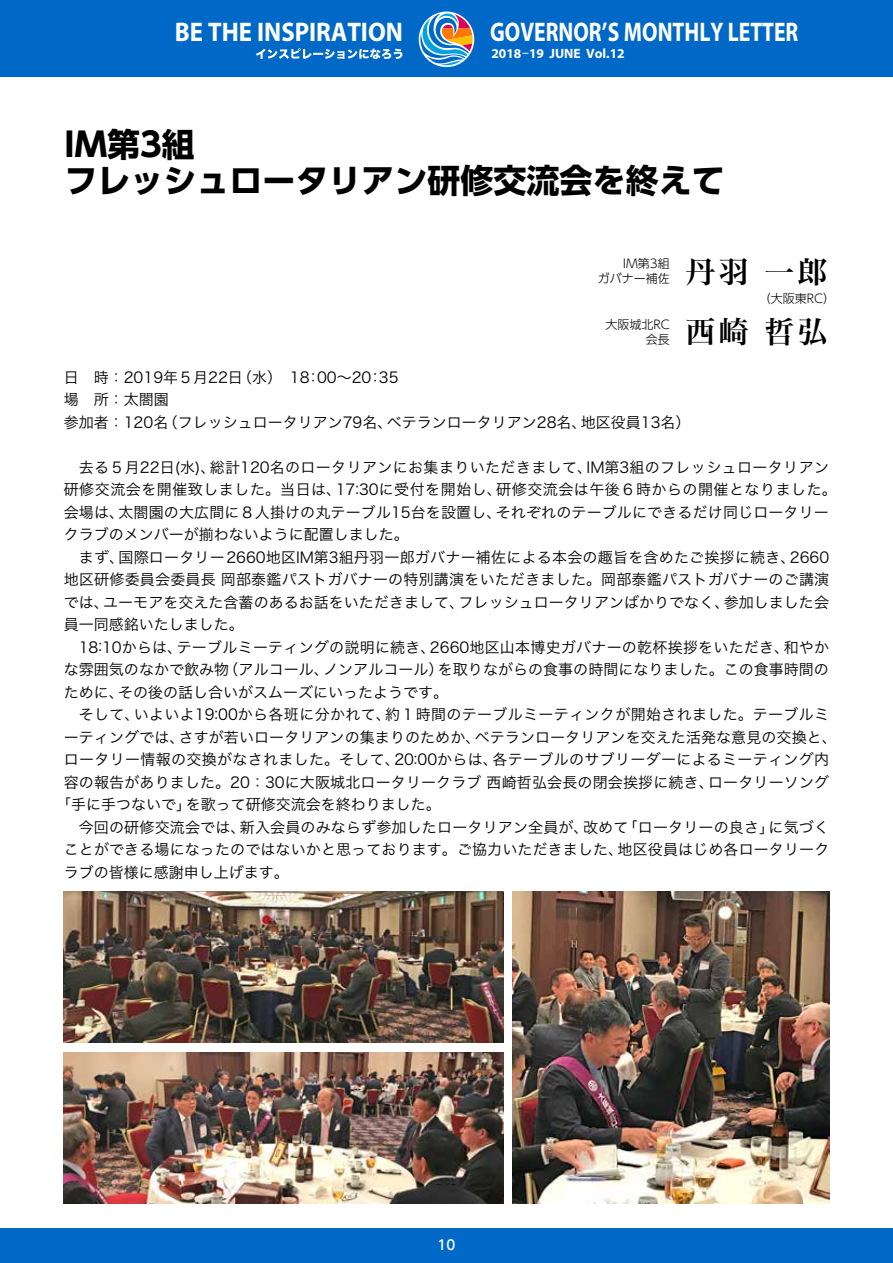
<style>
.page{position:relative;width:893px;height:1263px;background:#fff}
.page>*{position:absolute;margin:0;border:0;box-sizing:border-box;transform-origin:0 0}
.t1{font:700 33px/36px "UD Shin Go Pro";color:#000}
.t2{font:30px "Hira Min Pro N W6";letter-spacing:.1em;color:#000}
.t3{font:700 27px "Myriad Pro";color:#fff;scale:.8 1}
.t4{font:700 27px "Myriad Pro";color:#fff;scale:.92 1}
.t5{font:15px/22.5px "Hira Kaku Pro N W3";letter-spacing:.01em;color:#000}
.t6{font:15px "Hira Kaku Pro N W3";letter-spacing:.035em;color:#000}
.t7{font:700 13.5px "Myriad Pro";color:#fff}
.t8{font:500 13.5px "UD Shin Go Pro";color:#fff}
.t9{font:300 12px/15px "UD Shin Go Pro";color:#000;text-align:right}
.s1{font-family:"Hira Kaku Pro W3";font-weight:400}
</style>
<div class="page">
<div style="left:0;top:1229px;width:893px;height:34px;background:#0069c8"></div>
<div style="left:0;top:0;width:893px;height:77px;background:#0069c8"></div>
<svg style="left:256px;top:48px;width:146px;height:11px"></svg>
<svg style="left:419px;top:12px;width:55px;height:55px"></svg>
<svg style="left:420px;top:14px;width:54px;height:51px"></svg>
<img style="left:512px;top:891px;width:317px;height:312px">
<img style="left:64px;top:891px;width:439px;height:152px">
<img style="left:64px;top:1052px;width:439px;height:151px">
<h3 class="t4" style="left:175px;top:15px;width:249px">BE THE INSPIRATION</h3>
<h3 class="t3" style="left:490px;top:15px;width:387px">GOVERNOR’S MONTHLY LETTER</h3>
<p class="t7" style="left:491px;top:45px;width:135px">2018<span class="s1">-</span>19 JUNE Vol.12</p>
<h1 class="t1" style="left:65px;top:126px;width:661px">IM第3組<br>フレッシュロータリアン研修交流会を終えて</h1>
<p class="t9" style="left:598px;top:256px;width:73px">IM第3組<br>ガバナー補佐</p>
<h2 class="t2" style="left:686px;top:245px;width:143px">丹羽 一郎</h2>
<p class="t9" style="left:605px;top:316px;width:66px">大阪城北RC会長</p>
<h2 class="t2" style="left:686px;top:305px;width:143px">西崎 哲弘</h2>
<p class="t9" style="left:759px;top:290px;width:78px">（大阪東RC）</p>
<p class="t5" style="left:64px;top:365px;width:628px">日　時：2019年５月22日（水）　18：00～20：35<br>場　所：太閤園<br>参加者：120名（フレッシュロータリアン79名、ベテランロータリアン28名、地区役員13名）</p>
<p class="t5" style="left:64px;top:455px;width:767px">　去る５月22日(水)、総計120名のロータリアンにお集まりいただきまして、IM第3組のフレッシュロータリアン</p>
<p class="t6" style="left:64px;top:476px;width:774px">研修交流会を開催致しました。当日は、17:30に受付を開始し、研修交流会は午後６時からの開催となりました。</p>
<p class="t5" style="left:64px;top:500px;width:767px">会場は、太閤園の大広間に８人掛けの丸テーブル15台を設置し、それぞれのテーブルにできるだけ同じロータリー</p>
<p class="t5" style="left:64px;top:522px;width:346px">クラブのメンバーが揃わないように配置しました。</p>
<p class="t5" style="left:64px;top:545px;width:767px">　まず、国際ロータリー2660地区IM第3組丹羽一郎ガバナー補佐による本会の趣旨を含めたご挨拶に続き、2660</p>
<p class="t5" style="left:64px;top:567px;width:767px">地区研修委員会委員長 岡部泰鑑パストガバナーの特別講演をいただきました。岡部泰鑑パストガバナーのご講演</p>
<p class="t5" style="left:64px;top:590px;width:767px">では、ユーモアを交えた含蓄のあるお話をいただきまして、フレッシュロータリアンばかりでなく、参加しました会</p>
<p class="t5" style="left:64px;top:612px;width:182px">員一同感銘いたしました。</p>
<p class="t5" style="left:64px;top:635px;width:767px">　18:10からは、テーブルミーティングの説明に続き、2660地区山本博史ガバナーの乾杯挨拶をいただき、和やか</p>
<p class="t5" style="left:64px;top:657px;width:767px">な雰囲気のなかで飲み物（アルコール、ノンアルコール）を取りながらの食事の時間になりました。この食事時間の</p>
<p class="t5" style="left:64px;top:680px;width:386px">ために、その後の話し合いがスムーズにいったようです。</p>
<p class="t5" style="left:64px;top:702px;width:767px">　そして、いよいよ19:00から各班に分かれて、約１時間のテーブルミーティンクが開始されました。テーブルミ</p>
<p class="t5" style="left:64px;top:725px;width:774px">ーティングでは、さすが若いロータリアンの集まりのためか、ベテランロータリアンを交えた活発な意見の交換と、</p>
<p class="t5" style="left:64px;top:747px;width:767px">ロータリー情報の交換がなされました。そして、20:00からは、各テーブルのサブリーダーによるミーティング内</p>
<p class="t5" style="left:64px;top:770px;width:767px">容の報告がありました。20：30に大阪城北ロータリークラブ 西崎哲弘会長の閉会挨拶に続き、ロータリーソング</p>
<p class="t5" style="left:56px;top:792px;width:386px">「手に手つないで」を歌って研修交流会を終わりました。</p>
<p class="t5" style="left:64px;top:815px;width:767px">　今回の研修交流会では、新入会員のみならず参加したロータリアン全員が、改めて「ロータリーの良さ」に気づく</p>
<p class="t5" style="left:64px;top:837px;width:767px">ことができる場になったのではないかと思っております。ご協力いただきました、地区役員はじめ各ロータリーク</p>
<p class="t5" style="left:64px;top:860px;width:227px">ラブの皆様に感謝申し上げます。</p>
<p class="t8" style="left:438px;top:1234px;width:19px">10</p>
</div>
